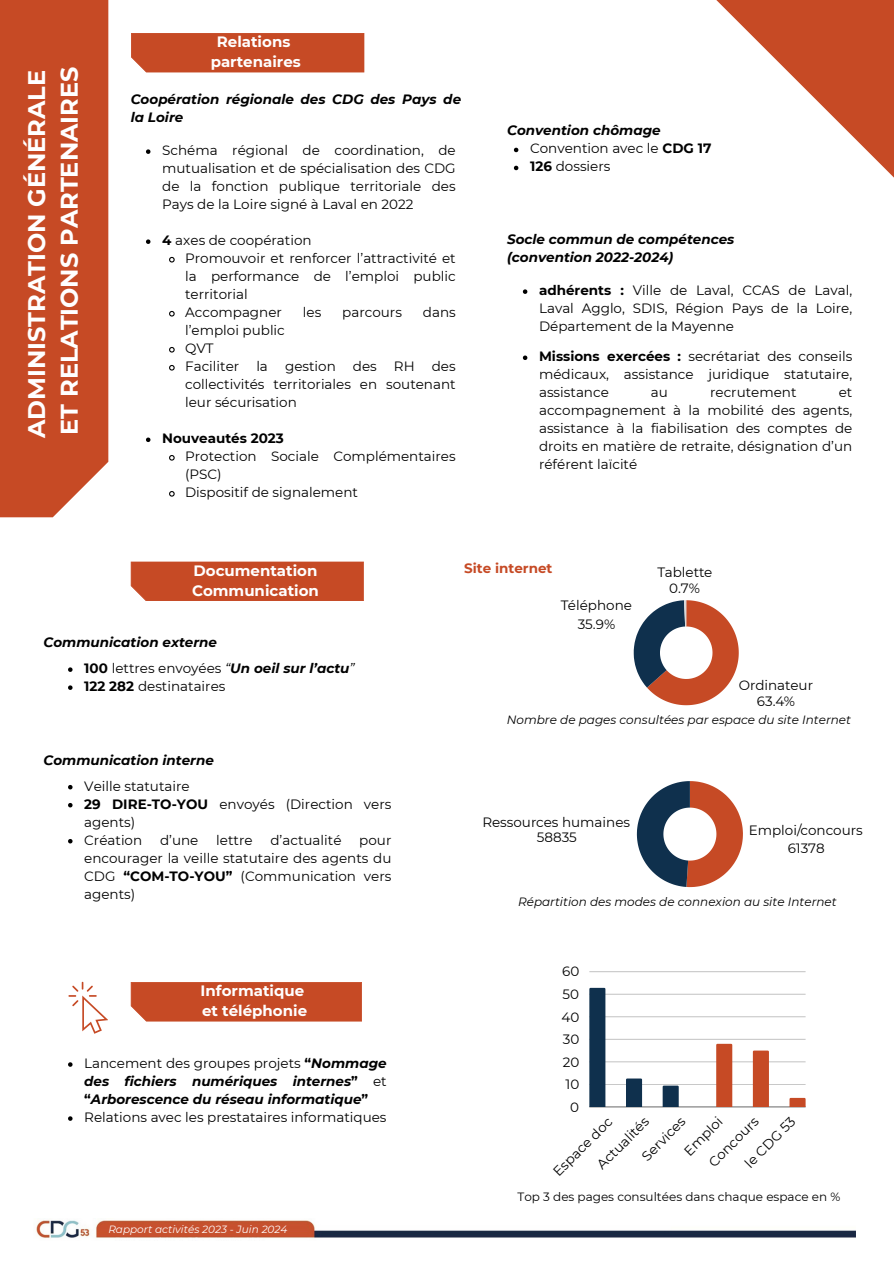
<style>
.page{position:relative;width:894px;height:1264px;background:#fff}
.page>*{position:absolute;margin:0;border:0;box-sizing:border-box;transform-origin:0 0}
.t1{font:700 24px/32.7px "Montserrat";color:#fff}
.t2{font:700 15px/20.2px "Montserrat";color:#fff}
.t3{font:13.5px/18px "Montserrat";color:#000;text-align:justify}
.t4{font:italic 700 13.5px/18px "Montserrat";color:#000}
.t5{font:700 13.5px "Montserrat";color:#000}
.t6{font:700 13.5px "Montserrat";color:#c64a25}
.t7{font:italic 12px "Montserrat";color:#000}
.t8{font:12px "Montserrat";color:#000}
.t9{font:italic 10.5px "Montserrat";color:#fefefe}
.s1{font-weight:700}
.s2{font-style:italic}
.s3{font-weight:700;font-style:italic}
.s4{font-weight:400;font-style:normal}
.s5{font-style:normal}
</style>
<div class="page">
<img style="left:36px;top:1220px;width:819px;height:18px">
<svg style="left:716px;top:0;width:177px;height:177px"></svg>
<div style="left:0;top:0;width:108px;height:517px;background:#c64a25"></div>
<svg style="left:513px;top:148px;width:5px;height:4px"></svg>
<svg style="left:513px;top:166px;width:5px;height:4px"></svg>
<svg style="left:0;top:115px;width:10px;height:44px"></svg>
<svg style="left:68px;top:981px;width:40px;height:52px"></svg>
<div style="left:131px;top:982px;width:231px;height:39px;background:#c64a25"></div>
<svg style="left:68px;top:1062px;width:4px;height:4px"></svg>
<svg style="left:68px;top:1116px;width:4px;height:4px"></svg>
<div style="left:131px;top:561px;width:233px;height:40px;background:#c64a25"></div>
<svg style="left:633px;top:600px;width:105px;height:105px"></svg>
<svg style="left:636px;top:781px;width:106px;height:106px"></svg>
<hr style="left:589px;top:1106px;width:216px;height:1px;background:#000">
<hr style="left:589px;top:1084px;width:216px;height:1px;background:#000">
<hr style="left:589px;top:1061px;width:216px;height:1px;background:#000">
<hr style="left:589px;top:1039px;width:216px;height:1px;background:#000">
<hr style="left:589px;top:1016px;width:216px;height:1px;background:#000">
<hr style="left:589px;top:993px;width:216px;height:1px;background:#000">
<hr style="left:589px;top:971px;width:216px;height:1px;background:#000">
<svg style="left:589px;top:987px;width:16px;height:119px;background:#153652"></svg>
<svg style="left:625px;top:1078px;width:17px;height:28px"></svg>
<svg style="left:662px;top:1085px;width:16px;height:21px"></svg>
<svg style="left:716px;top:1043px;width:16px;height:63px"></svg>
<svg style="left:752px;top:1050px;width:16px;height:56px"></svg>
<svg style="left:789px;top:1097px;width:16px;height:9px"></svg>
<svg style="left:68px;top:785px;width:4px;height:4px"></svg>
<svg style="left:68px;top:803px;width:4px;height:4px"></svg>
<svg style="left:68px;top:839px;width:4px;height:4px"></svg>
<svg style="left:68px;top:667px;width:4px;height:5px"></svg>
<svg style="left:68px;top:685px;width:4px;height:5px"></svg>
<div style="left:131px;top:33px;width:233px;height:39px;background:#c64a25"></div>
<svg style="left:146px;top:149px;width:4px;height:5px"></svg>
<svg style="left:146px;top:239px;width:4px;height:5px"></svg>
<svg style="left:169px;top:256px;width:6px;height:7px"></svg>
<svg style="left:169px;top:310px;width:6px;height:7px"></svg>
<svg style="left:169px;top:347px;width:6px;height:6px"></svg>
<svg style="left:169px;top:365px;width:6px;height:6px"></svg>
<svg style="left:146px;top:437px;width:4px;height:5px"></svg>
<svg style="left:169px;top:455px;width:6px;height:6px"></svg>
<svg style="left:169px;top:491px;width:6px;height:6px"></svg>
<svg style="left:522px;top:289px;width:5px;height:5px"></svg>
<svg style="left:522px;top:355px;width:5px;height:5px"></svg>
<h1 class="t1" style="left:20px;top:438px;width:373px;rotate:-90deg">ADMINISTRATION GÉNÉRALE<br>ET RELATIONS PARTENAIRES</h1>
<p class="t2" style="left:210px;top:31px;width:92px;text-align:center">Relations partenaires</p>
<p class="t4" style="left:131px;top:90px;width:332px">Coopération régionale des CDG des Pays de la Loire</p>
<h2 class="t3" style="left:162px;top:141px;width:295px">Schéma régional de coordination, de mutualisation et de spécialisation des CDG de la fonction publique territoriale des Pays de la Loire signé à Laval en 2022</h2>
<h4 class="t3" style="left:162px;top:231px;width:151px"><span class="s1">4</span> axes de coopération</h4>
<h2 class="t3" style="left:185px;top:249px;width:272px">Promouvoir et renforcer l’attractivité et la performance de l’emploi public territorial</h2>
<p class="t3" style="left:185px;top:303px;width:98px">Accompagner</p>
<p class="t3" style="left:303px;top:303px;width:20px">les</p>
<p class="t3" style="left:342px;top:303px;width:61px">parcours</p>
<p class="t3" style="left:423px;top:303px;width:34px">dans</p>
<p class="t3" style="left:185px;top:321px;width:101px">l’emploi public</p>
<p class="t3" style="left:185px;top:339px;width:30px">QVT</p>
<p class="t3" style="left:185px;top:357px;width:56px">Faciliter</p>
<p class="t3" style="left:256px;top:357px;width:13px">la</p>
<p class="t3" style="left:285px;top:357px;width:52px">gestion</p>
<p class="t3" style="left:353px;top:357px;width:25px">des</p>
<p class="t3" style="left:394px;top:357px;width:22px">RH</p>
<p class="t3" style="left:185px;top:357px;width:272px;text-indent:246px">des collectivités territoriales en soutenant leur sécurisation</p>
<h4 class="t5" style="left:162px;top:430px;width:123px">Nouveautés 2023</h4>
<p class="t3" style="left:185px;top:447px;width:272px">Protection Sociale Complémentaires (PSC)</p>
<h2 class="t3" style="left:185px;top:483px;width:174px">Dispositif de signalement</h2>
<h2 class="t4" style="left:507px;top:121px;width:155px">Convention chômage</h2>
<h2 class="t3" style="left:530px;top:139px;width:183px">Convention avec le <span class="s1">CDG 17</span></h2>
<p class="t3" style="left:530px;top:157px;width:82px"><span class="s1">126</span> dossiers</p>
<p class="t4" style="left:507px;top:230px;width:229px">Socle commun de compétences (convention 2022-2024)</p>
<p class="t3" style="left:539px;top:281px;width:314px"><span class="s1">adhérents :</span> Ville de Laval, CCAS de Laval, Laval Agglo, SDIS, Région Pays de la Loire, Département de la Mayenne</p>
<h4 class="t3" style="left:539px;top:347px;width:314px"><span class="s1">Missions exercées :</span> secrétariat des conseils médicaux, assistance juridique statutaire, assistance</h4>
<h4 class="t3" style="left:539px;top:383px;width:314px;text-indent:299px">et accompagnement à la mobilité des agents, assistance à la fiabilisation des comptes de droits en matière de retraite, désignation d’un référent laïcité</h4>
<h4 class="t3" style="left:650px;top:383px;width:19px">au</h4>
<h4 class="t3" style="left:710px;top:383px;width:88px">recrutement</h4>
<p class="t2" style="left:192px;top:560px;width:128px">Documentation<br>Communication</p>
<p class="t6" style="left:464px;top:559px;width:90px">Site internet</p>
<p class="t3" style="left:560px;top:596px;width:73px;text-align:center">Téléphone<br>35.9%</p>
<p class="t3" style="left:657px;top:564px;width:56px;line-height:15.6px;text-align:center">Tablette<br>0.7%</p>
<h2 class="t4" style="left:44px;top:633px;width:175px">Communication externe</h2>
<p class="t3" style="left:84px;top:659px;width:272px"><span class="s1">100</span> lettres envoyées <span class="s2">“</span><span class="s3">Un oeil sur l’actu</span><span class="s2">”</span></p>
<p class="t3" style="left:84px;top:677px;width:143px"><span class="s1">122 282</span> destinataires</p>
<p class="t4" style="left:44px;top:751px;width:172px">Communication interne</p>
<h2 class="t3" style="left:84px;top:776px;width:107px">Veille statutaire</h2>
<p class="t3" style="left:84px;top:794px;width:308px"><span class="s1">29 DIRE-TO-YOU</span> envoyés (Direction vers agents)</p>
<p class="t3" style="left:84px;top:830px;width:59px">Création</p>
<p class="t3" style="left:160px;top:830px;width:40px">d’une</p>
<p class="t3" style="left:216px;top:830px;width:38px">lettre</p>
<p class="t3" style="left:270px;top:830px;width:73px">d’actualité</p>
<p class="t3" style="left:84px;top:830px;width:308px;text-indent:275px">pour encourager la veille statutaire des agents du CDG <span class="s1">“COM-TO-YOU”</span> (Communication vers agents)</p>
<p class="t2" style="left:200px;top:980px;width:108px">Informatique et téléphonie</p>
<p class="t4" style="left:84px;top:1054px;width:304px;text-align:justify"><span class="s4">Lancement des groupes projets</span> <span class="s5">“</span>Nommage des fichiers numériques internes<span class="s5">”</span> <span class="s4">et </span><span class="s5">“</span>Arborescence du réseau informatique<span class="s5">”</span></p>
<p class="t3" style="left:84px;top:1108px;width:304px">Relations avec les prestataires informatiques</p>
<p class="t9" style="left:108px;top:1223px;width:181px">Rapport activités 2023 - Juin 2024</p>
<p class="t3" style="left:738px;top:677px;width:76px;line-height:15.6px;text-align:center">Ordinateur<br>63.4%</p>
<h2 class="t7" style="left:506px;top:712px;width:346px">Nombre de pages consultées par espace du site Internet</h2>
<p class="t3" style="left:482px;top:814px;width:149px;line-height:15.6px;text-align:center">Ressources humaines<br>58835</p>
<p class="t3" style="left:748px;top:820px;width:115px;text-align:center">Emploi/concours<br>61378</p>
<h2 class="t7" style="left:518px;top:894px;width:320px">Répartition des modes de connexion au site Internet</h2>
<p class="t3" style="left:562px;top:962px;width:19px">60</p>
<p class="t3" style="left:562px;top:985px;width:18px">50</p>
<p class="t3" style="left:561px;top:1007px;width:19px">40</p>
<p class="t3" style="left:562px;top:1030px;width:18px">30</p>
<p class="t3" style="left:562px;top:1052px;width:18px">20</p>
<p class="t3" style="left:565px;top:1075px;width:15px">10</p>
<p class="t3" style="left:570px;top:1097px;width:10px">0</p>
<p class="t3" style="left:679px;top:1146px;width:50px;rotate:-45deg">Emploi</p>
<p class="t3" style="left:740px;top:1158px;width:67px;rotate:-45deg">le CDG 53</p>
<p class="t3" style="left:704px;top:1158px;width:65px;rotate:-45deg">Concours</p>
<p class="t3" style="left:592px;top:1160px;width:69px;rotate:-45deg">Actualités</p>
<p class="t3" style="left:637px;top:1151px;width:57px;rotate:-45deg">Services</p>
<p class="t3" style="left:549px;top:1167px;width:78px;rotate:-45deg">Espace doc</p>
<p class="t8" style="left:517px;top:1189px;width:324px">Top 3 des pages consultées dans chaque espace en %</p>
</div>
